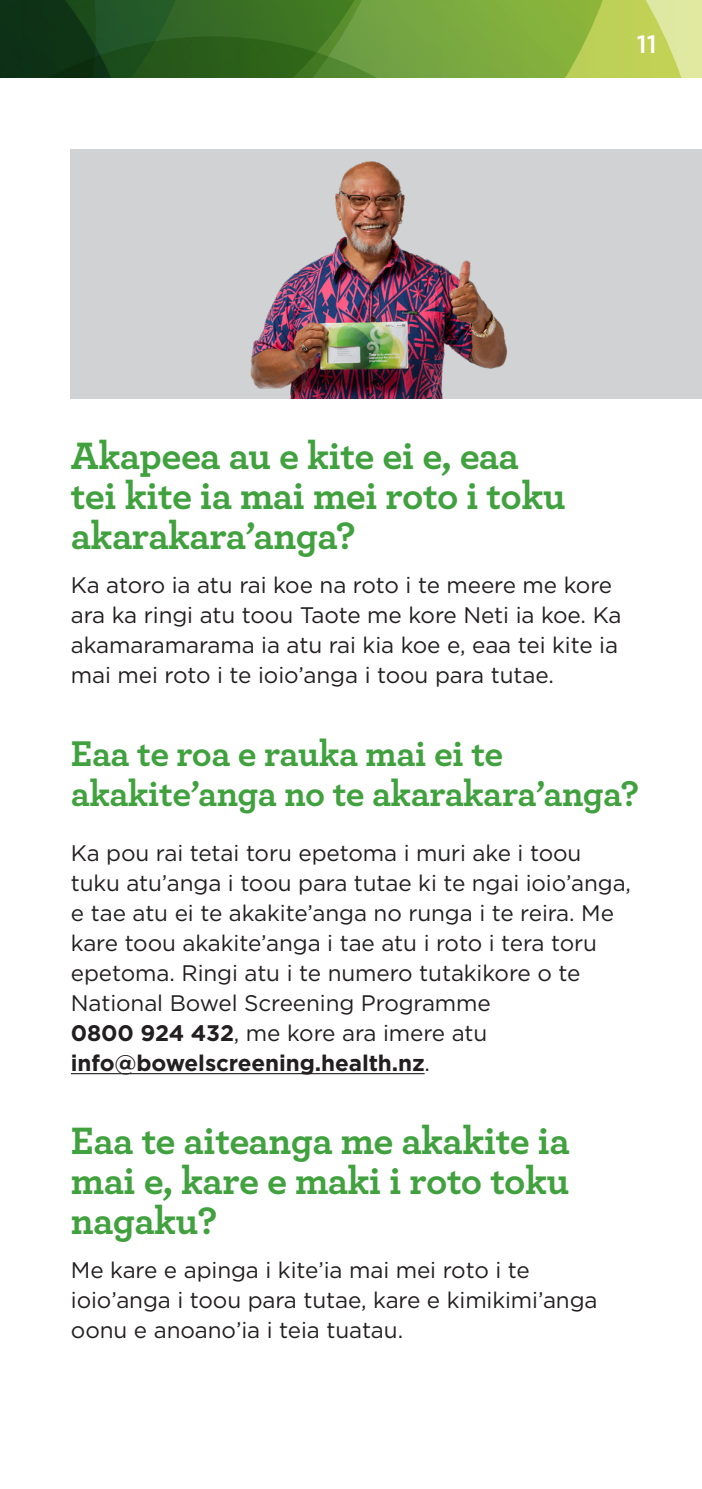
<style>
.page{position:relative;width:702px;height:1489px;background:#fff}
.page>*{position:absolute;margin:0;border:0;box-sizing:border-box;transform-origin:0 0}
.TTS_Subhead_L1{font:700 40px/40px "Archer";letter-spacing:-.015em;color:#40a13e}
.TTS_Subhead_L1-2{font:700 37.5px/40px "Archer";letter-spacing:-.015em;color:#40a13e}
.t1{font:500 25px "Gotham";color:#fff}
.TTS_Body_text{font:22.5px/30px "Gotham";letter-spacing:-.005em;color:#231f20}
.s1{font-weight:700}
</style>
<div class="page">
<svg style="left:633px;top:0;width:69px;height:78px;background:#d1dd7e"></svg>
<svg style="left:557px;top:0;width:76px;height:78px;background:#a9c54c"></svg>
<svg style="left:0;top:0;width:557px;height:78px;background:#46762b"></svg>
<hr style="left:71px;top:1073px;width:353px;height:1px;background:#231f20">
<div style="left:71px;top:149px;width:631px;height:249px;background:#d1d2d4"></div>
<img style="left:250px;top:161px;width:257px;height:237px">
<p class="t1" style="left:636px;top:28px;width:21px">11</p>
<p class="TTS_Subhead_L1" style="left:71px;top:433px;width:496px">Akapeea au e kite ei e, eaa tei kite ia mai mei roto i toku akarakara’anga?</p>
<p class="TTS_Body_text" style="left:71px;top:569px;width:552px">Ka atoro ia atu rai koe na roto i te meere me kore ara ka ringi atu toou Taote me kore Neti ia koe. Ka akamaramarama ia atu rai kia koe e, eaa tei kite ia mai mei roto i te ioio’anga i toou para tutae.</p>
<p class="TTS_Subhead_L1-2" style="left:71px;top:731px;width:570px">Eaa te roa e rauka mai ei te akakite’anga no te akarakara’anga?</p>
<p class="TTS_Body_text" style="left:71px;top:837px;width:561px">Ka pou rai tetai toru epetoma i muri ake i toou tuku atu’anga i toou para tutae ki te ngai ioio’anga, e tae atu ei te akakite’anga no runga i te reira. Me kare toou akakite’anga i tae atu i roto i tera toru epetoma. Ringi atu i te numero tutakikore o te National Bowel Screening Programme<br><span class="s1">0800 924 432</span>, me kore ara imere atu <span class="s1">info@bowelscreening.health.nz</span>.</p>
<p class="TTS_Subhead_L1" style="left:71px;top:1117px;width:500px;text-align:justify">Eaa te aiteanga me akakite ia mai e, kare e maki i roto toku nagaku?</p>
<p class="TTS_Body_text" style="left:71px;top:1254px;width:528px">Me kare e apinga i kite’ia mai mei roto i te ioio’anga i toou para tutae, kare e kimikimi’anga oonu e anoano’ia i teia tuatau.</p>
</div>
